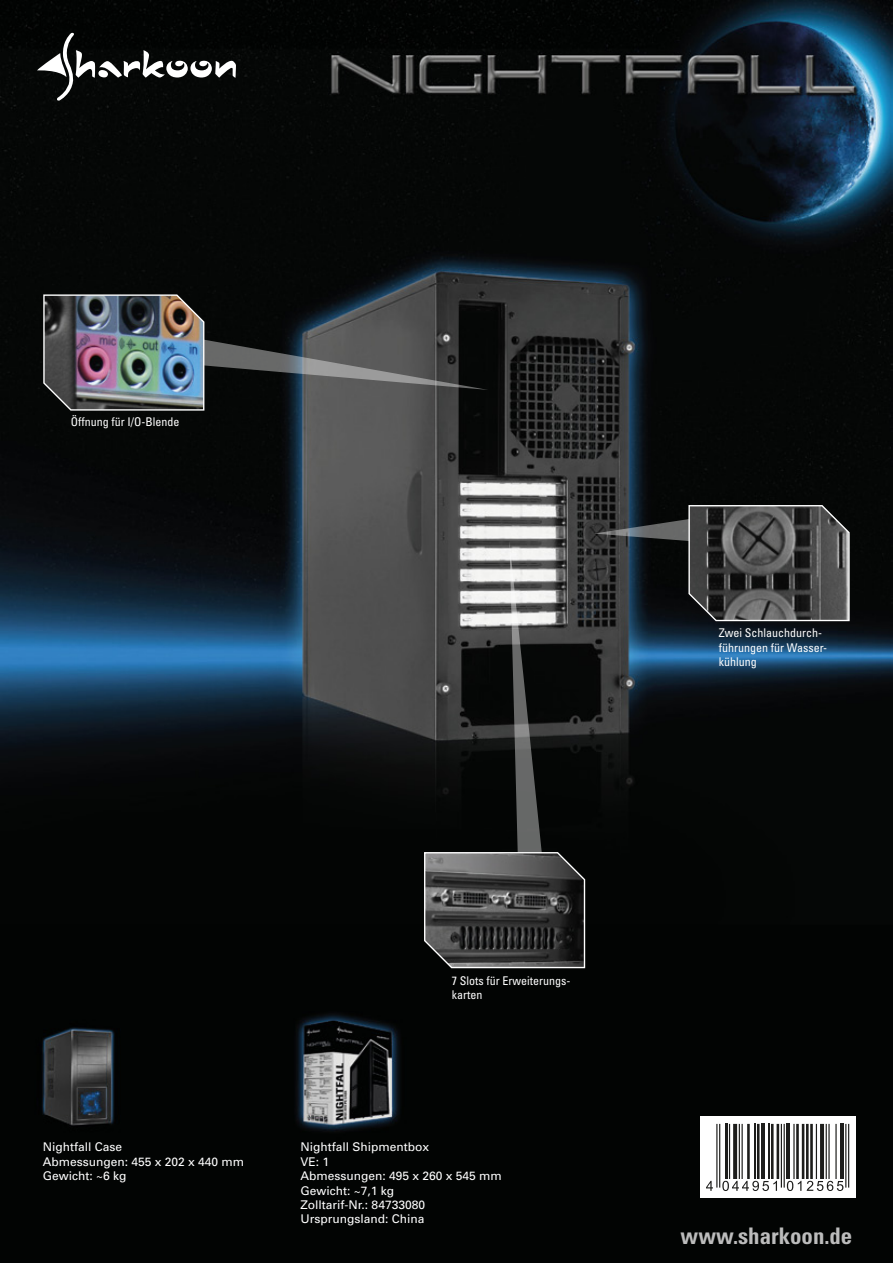
<style>
.page{position:relative;width:893px;height:1263px;background:#fff}
.page>*{position:absolute;margin:0;border:0;box-sizing:border-box;transform-origin:0 0}
.t1{font:700 condensed 22.8px "Univers";color:#bcbcbc}
.t2{font:12px/14.4px "Univers";color:#fff}
.t3{font:condensed 12px/14.4px "Univers";color:#fff}
</style>
<div class="page">
<img style="left:0;top:0;width:893px;height:1263px">
<svg style="left:37px;top:33px;width:199px;height:68px;background:#2a2c2b"></svg>
<svg style="left:423px;top:541px;width:163px;height:428px;background:#3d3e3d"></svg>
<svg style="left:594px;top:504px;width:256px;height:118px;background:#3c3e40"></svg>
<img style="left:43px;top:294px;width:445px;height:117px">
<svg style="left:700px;top:1117px;width:155px;height:81px"></svg>
<hr style="left:719px;top:1124px;width:1px;height:63px;background:#1d1d1b">
<hr style="left:716px;top:1124px;width:1px;height:63px;background:#1d1d1b">
<hr style="left:725px;top:1124px;width:2px;height:55px;background:#1d1d1b">
<hr style="left:729px;top:1124px;width:1px;height:55px;background:#1d1d1b">
<svg style="left:733px;top:1124px;width:4px;height:55px"></svg>
<hr style="left:741px;top:1124px;width:2px;height:55px;background:#1d1d1b">
<hr style="left:739px;top:1124px;width:1px;height:55px;background:#1d1d1b">
<hr style="left:747px;top:1124px;width:3px;height:55px;background:#1d1d1b">
<hr style="left:754px;top:1124px;width:1px;height:55px;background:#1d1d1b">
<hr style="left:757px;top:1124px;width:2px;height:55px;background:#1d1d1b">
<hr style="left:761px;top:1124px;width:4px;height:55px;background:#1d1d1b">
<hr style="left:768px;top:1124px;width:1px;height:55px;background:#1d1d1b">
<hr style="left:776px;top:1124px;width:3px;height:55px;background:#1d1d1b">
<hr style="left:771px;top:1124px;width:2px;height:55px;background:#1d1d1b">
<hr style="left:783px;top:1124px;width:2px;height:63px;background:#1d1d1b">
<hr style="left:781px;top:1124px;width:1px;height:63px;background:#1d1d1b">
<hr style="left:786px;top:1124px;width:4px;height:55px;background:#1d1d1b">
<hr style="left:793px;top:1124px;width:1px;height:55px;background:#1d1d1b">
<hr style="left:810px;top:1124px;width:3px;height:55px;background:#1d1d1b">
<hr style="left:806px;top:1124px;width:2px;height:55px;background:#1d1d1b">
<hr style="left:802px;top:1124px;width:2px;height:55px;background:#1d1d1b">
<hr style="left:796px;top:1124px;width:3px;height:55px;background:#1d1d1b">
<hr style="left:816px;top:1124px;width:1px;height:55px;background:#1d1d1b">
<hr style="left:820px;top:1124px;width:4px;height:55px;background:#1d1d1b">
<hr style="left:835px;top:1124px;width:1px;height:55px;background:#1d1d1b">
<hr style="left:828px;top:1124px;width:1px;height:55px;background:#1d1d1b">
<hr style="left:825px;top:1124px;width:2px;height:55px;background:#1d1d1b">
<svg style="left:839px;top:1124px;width:4px;height:55px"></svg>
<hr style="left:848px;top:1124px;width:1px;height:63px;background:#1d1d1b">
<hr style="left:845px;top:1124px;width:1px;height:63px;background:#1d1d1b">
<svg style="left:706px;top:1181px;width:7px;height:10px"></svg>
<svg style="left:722px;top:1181px;width:55px;height:10px"></svg>
<svg style="left:787px;top:1181px;width:14px;height:10px"></svg>
<svg style="left:807px;top:1181px;width:36px;height:10px"></svg>
<p class="t3" style="left:71px;top:414px;width:110px">Öffnung für I/O-Blende</p>
<p class="t3" style="left:719px;top:625px;width:110px">Zwei Schlauchdurch&shy;führungen für Wasser&shy;kühlung</p>
<p class="t2" style="left:43px;top:1140px;width:203px">Nightfall Case<br>Abmessungen: 455 x 202 x 440 mm<br>Gewicht: ~6 kg</p>
<p class="t3" style="left:452px;top:973px;width:120px">7 Slots für Erweiterungs&shy;karten</p>
<p class="t2" style="left:300px;top:1140px;width:203px">Nightfall Shipmentbox<br>VE: 1<br>Abmessungen: 495 x 260 x 545 mm<br>Gewicht: ~7,1 kg<br>Zolltarif-Nr.: 84733080<br>Ursprungsland: China</p>
<h1 class="t1" style="left:680px;top:1222px;width:173px">www.sharkoon.de</h1>
</div>
